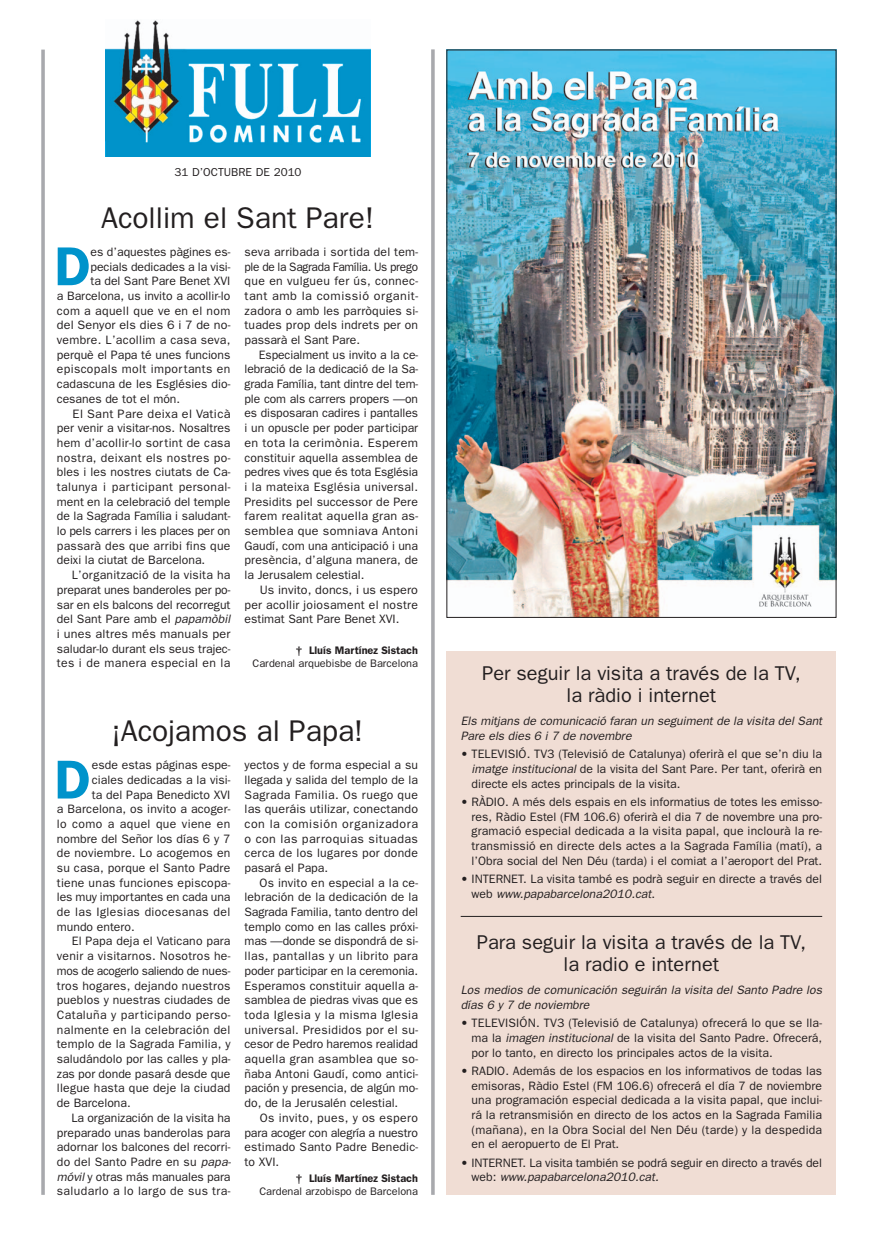
<style>
.page{position:relative;width:886px;height:1241px;background:#fff}
.page>*{position:absolute;margin:0;border:0;box-sizing:border-box;transform-origin:0 0}
.t1{font:600 55px "Franklin Gothic";color:#0093cb}
.t2{font:30px "Franklin Gothic";color:#231f20}
.t3{font:20px/21.9px "Franklin Gothic";color:#231f20;text-align:center}
.t4{font:12.25px/14.6px "Franklin Gothic";letter-spacing:.005em;color:#231f20;text-align:justify}
.t5{font:12.25px "Franklin Gothic";letter-spacing:.03em;color:#231f20}
.t6{font:italic 12.25px/14.6px "Franklin Gothic";color:#231f20}
.t7{font:12.25px "Franklin Gothic";letter-spacing:.025em;color:#231f20}
.t8{font:12.25px "Franklin Gothic";letter-spacing:-.025em;color:#231f20}
.t9{font:11.5px "Franklin Gothic";color:#231f20}
.t10{font:11px "Franklin Gothic";color:#231f20}
.t11{font:600 11px "Franklin Gothic";color:#231f20}
.s1{font-style:italic}
</style>
<div class="page">
<div style="left:446px;top:651px;width:390px;height:543px;background:#f0ddd4"></div>
<img style="left:105px;top:20px;width:266px;height:136px">
<svg style="left:431px;top:49px;width:4px;height:1145px;background:#b1b2b6"></svg>
<svg style="left:41px;top:50px;width:4px;height:1144px;background:#b1b2b6"></svg>
<img style="left:448px;top:52px;width:386px;height:563px">
<hr style="left:461px;top:915px;width:361px;height:1px;background:#231f20">
<p class="t9" style="left:174px;top:168px;width:129px">31 D’OCTUBRE DE 2010</p>
<h2 class="t2" style="left:101px;top:207px;width:274px">Acollim el Sant Pare!</h2>
<h1 class="t1" style="left:54px;top:247px;width:38px">D</h1>
<p class="t4" style="left:91px;top:245px;width:141px">es d’aquestes pàgines es-</p>
<p class="t4" style="left:91px;top:260px;width:141px">pecials dedicades a la visi-</p>
<p class="t4" style="left:91px;top:275px;width:141px">ta del Sant Pare Benet XVI</p>
<p class="t4" style="left:57px;top:289px;width:175px">a Barcelona, us invito a acollir-lo</p>
<p class="t5" style="left:57px;top:306px;width:175px">com a aquell que ve en el nom</p>
<p class="t4" style="left:57px;top:319px;width:175px">del Senyor els dies 6 i 7 de no-</p>
<p class="t7" style="left:57px;top:335px;width:175px">vembre. L’acollim a casa seva,</p>
<p class="t4" style="left:57px;top:348px;width:175px">perquè el Papa té unes funcions</p>
<p class="t5" style="left:57px;top:365px;width:175px">episcopals molt importants en</p>
<p class="t4" style="left:57px;top:377px;width:175px">cadascuna de les Esglésies dio-</p>
<p class="t4" style="left:57px;top:392px;width:125px">cesanes de tot el món.</p>
<p class="t7" style="left:73px;top:409px;width:159px">El Sant Pare deixa el Vaticà</p>
<p class="t4" style="left:57px;top:421px;width:175px">per venir a visitar-nos. Nosaltres</p>
<p class="t4" style="left:57px;top:436px;width:175px">hem d’acollir-lo sortint de casa</p>
<p class="t5" style="left:57px;top:453px;width:175px">nostra, deixant els nostres po-</p>
<p class="t4" style="left:57px;top:466px;width:175px">bles i les nostres ciutats de Ca-</p>
<p class="t5" style="left:57px;top:482px;width:175px">talunya i participant personal-</p>
<p class="t4" style="left:57px;top:495px;width:175px">ment en la celebració del temple</p>
<p class="t4" style="left:57px;top:510px;width:175px">de la Sagrada Família i saludant-</p>
<p class="t4" style="left:57px;top:524px;width:175px">lo pels carrers i les places per on</p>
<p class="t4" style="left:57px;top:539px;width:175px">passarà des que arribi fins que</p>
<p class="t4" style="left:57px;top:554px;width:150px">deixi la ciutat de Barcelona.</p>
<p class="t4" style="left:72px;top:568px;width:160px">L’organització de la visita ha</p>
<p class="t4" style="left:57px;top:583px;width:175px">preparat unes banderoles per po-</p>
<p class="t4" style="left:57px;top:598px;width:175px">sar en els balcons del recorregut</p>
<p class="t4" style="left:57px;top:612px;width:177px">del Sant Pare amb el <span class="s1">papamòbil</span></p>
<p class="t4" style="left:57px;top:627px;width:175px">i unes altres més manuals per</p>
<p class="t4" style="left:57px;top:642px;width:175px">saludar-lo durant els seus trajec-</p>
<p class="t5" style="left:57px;top:659px;width:175px">tes i de manera especial en la</p>
<p class="t4" style="left:244px;top:245px;width:175px">seva arribada i sortida del tem&shy;ple de la Sagrada Família. Us prego que en vulgueu fer ús, connec&shy;tant amb la comissió organit&shy;zadora o amb les parròquies si&shy;tuades prop dels indrets per on passarà el Sant Pare.</p>
<p class="t4" style="left:244px;top:348px;width:175px;text-indent:14px">Especialment us invito a la ce&shy;lebració de la dedicació de la Sa&shy;grada Família, tant dintre del tem&shy;ple com als carrers propers —on es disposaran cadires i pantalles i un opuscle per poder participar en tota la cerimònia. Esperem constituir aquella assemblea de pedres vives que és tota Església i la mateixa Església universal.<br>Presidits pel successor de Pere farem realitat aquella gran as&shy;semblea que somniava Antoni Gaudí, com una anticipació i una presència, d’alguna manera, de la Jerusalem celestial.</p>
<p class="t4" style="left:244px;top:583px;width:175px;text-indent:15px">Us invito, doncs, i us espero per acollir joiosament el nostre estimat Sant Pare Benet XVI.</p>
<p class="t11" style="left:296px;top:646px;width:124px">† Lluís Martínez Sistach</p>
<p class="t10" style="left:253px;top:659px;width:167px">Cardenal arquebisbe de Barcelona</p>
<h2 class="t2" style="left:112px;top:720px;width:253px">¡Acojamos al Papa!</h2>
<h1 class="t1" style="left:54px;top:760px;width:38px">D</h1>
<p class="t4" style="left:92px;top:758px;width:140px">esde estas páginas espe-</p>
<p class="t4" style="left:92px;top:773px;width:140px">ciales dedicadas a la visi-</p>
<p class="t4" style="left:92px;top:788px;width:140px">ta del Papa Benedicto XVI</p>
<p class="t4" style="left:57px;top:802px;width:175px">a Barcelona, os invito a acoger-</p>
<p class="t5" style="left:57px;top:819px;width:175px">lo como a aquel que viene en</p>
<p class="t4" style="left:57px;top:832px;width:175px">nombre del Señor los días 6 y 7</p>
<p class="t4" style="left:57px;top:846px;width:175px">de noviembre. Lo acogemos en</p>
<p class="t4" style="left:57px;top:861px;width:175px">su casa, porque el Santo Padre</p>
<p class="t4" style="left:57px;top:876px;width:175px">tiene unas funciones episcopa-</p>
<p class="t4" style="left:57px;top:890px;width:175px">les muy importantes en cada una</p>
<p class="t5" style="left:57px;top:907px;width:175px">de las Iglesias diocesanas del</p>
<p class="t4" style="left:57px;top:920px;width:79px">mundo entero.</p>
<p class="t4" style="left:72px;top:934px;width:160px">El Papa deja el Vaticano para</p>
<p class="t4" style="left:57px;top:949px;width:175px">venir a visitarnos. Nosotros he-</p>
<p class="t8" style="left:57px;top:966px;width:175px">mos de acogerlo saliendo de nues-</p>
<p class="t4" style="left:57px;top:978px;width:175px">tros hogares, dejando nuestros</p>
<p class="t4" style="left:57px;top:993px;width:175px">pueblos y nuestras ciudades de</p>
<p class="t5" style="left:57px;top:1010px;width:175px">Cataluña y participando perso-</p>
<p class="t5" style="left:57px;top:1025px;width:175px">nalmente en la celebración del</p>
<p class="t4" style="left:57px;top:1037px;width:175px">templo de la Sagrada Familia, y</p>
<p class="t4" style="left:57px;top:1052px;width:175px">saludándolo por las calles y pla-</p>
<p class="t4" style="left:57px;top:1067px;width:175px">zas por donde pasará desde que</p>
<p class="t4" style="left:57px;top:1081px;width:175px">llegue hasta que deje la ciudad</p>
<p class="t4" style="left:57px;top:1096px;width:75px">de Barcelona.</p>
<p class="t4" style="left:71px;top:1111px;width:160px">La organización de la visita ha</p>
<p class="t4" style="left:57px;top:1125px;width:175px">preparado unas banderolas para</p>
<p class="t4" style="left:57px;top:1140px;width:175px">adornar los balcones del recorri-</p>
<p class="t4" style="left:57px;top:1155px;width:177px">do del Santo Padre en su <span class="s1">papa-</span></p>
<p class="t4" style="left:57px;top:1169px;width:175px"><span class="s1">móvil</span>y otras más manuales para</p>
<p class="t5" style="left:57px;top:1186px;width:175px">saludarlo a lo largo de sus tra-</p>
<p class="t4" style="left:244px;top:758px;width:175px">yectos y de forma especial a su llegada y salida del templo de la Sagrada Familia. Os ruego que las queráis utilizar, conectando con la comisión organizadora o con las parroquias situadas cerca de los lugares por donde pasará el Papa.</p>
<p class="t4" style="left:244px;top:876px;width:175px;text-indent:15px">Os invito en especial a la ce&shy;lebración de la dedicación de la Sagrada Familia, tanto dentro del templo como en las calles próxi&shy;mas —donde se dispondrá de si&shy;llas, pantallas y un librito para poder participar en la ceremonia.<br>Esperamos constituir aquella a&shy;samblea de piedras vivas que es toda Iglesia y la misma Iglesia universal. Presididos por el su&shy;cesor de Pedro haremos realidad aquella gran asamblea que so&shy;ñaba Antoni Gaudí, como antici&shy;pación y presencia, de algún mo&shy;do, de la Jerusalén celestial.</p>
<p class="t4" style="left:244px;top:1111px;width:175px;text-indent:15px">Os invito, pues, y os espero para acoger con alegría a nuestro estimado Santo Padre Benedic&shy;to XVI.</p>
<p class="t11" style="left:296px;top:1173px;width:124px">† Lluís Martínez Sistach</p>
<p class="t10" style="left:259px;top:1187px;width:160px">Cardenal arzobispo de Barcelona</p>
<h3 class="t3" style="left:482px;top:663px;width:320px">Per seguir la visita a través de la TV, la ràdio i internet</h3>
<p class="t6" style="left:461px;top:714px;width:365px">Els mitjans de comunicació faran un seguiment de la visita del Sant<br>Pare els dies 6 i 7 de novembre</p>
<p class="t4" style="left:471px;top:747px;width:352px;text-indent:-11px">• TELEVISIÓ. TV3 (Televisió de Catalunya) oferirà el que se’n diu la <span class="s1">imatge institucional</span> de la visita del Sant Pare. Per tant, oferirà en directe els actes principals de la visita.</p>
<p class="t4" style="left:471px;top:795px;width:352px;text-indent:-11px">• RÀDIO. A més dels espais en els informatius de totes les emisso&shy;res, Ràdio Estel (FM 106.6) oferirà el dia 7 de novembre una pro&shy;gramació especial dedicada a la visita papal, que inclourà la re&shy;transmissió en directe dels actes a la Sagrada Família (matí), a l’Obra social del Nen Déu (tarda) i el comiat a l’aeroport del Prat.</p>
<p class="t4" style="left:471px;top:872px;width:352px;text-indent:-11px">• INTERNET. La visita també es podrà seguir en directe a través del w e b <span class="s1">www.papabarcelona2010.cat</span>.</p>
<h3 class="t3" style="left:477px;top:932px;width:331px">Para seguir la visita a través de la TV, la radio e internet</h3>
<p class="t6" style="left:461px;top:983px;width:365px">Los medios de comunicación seguirán la visita del Santo Padre los días 6 y 7 de noviembre</p>
<p class="t4" style="left:471px;top:1016px;width:352px;text-indent:-11px">• TELEVISIÓN. TV3 (Televisió de Catalunya) ofrecerá lo que se lla&shy;ma la <span class="s1">imagen institucional</span> de la visita del Santo Padre. Ofrecerá, por lo tanto, en directo los principales actos de la visita.</p>
<p class="t4" style="left:471px;top:1064px;width:352px;text-indent:-11px">• RADIO. Además de los espacios en los informativos de todas las emisoras, Ràdio Estel (FM 106.6) ofrecerá el día 7 de noviembre una programación especial dedicada a la visita papal, que inclui&shy;rá la retransmisión en directo de los actos en la Sagrada Familia (mañana), en la Obra Social del Nen Déu (tarde) y la despedida en el aeropuerto de El Prat.</p>
<p class="t4" style="left:471px;top:1155px;width:352px;text-indent:-11px">• INTERNET. La visita también se podrá seguir en directo a través del w e b : <span class="s1">www.papabarcelona2010.cat.</span></p>
</div>
